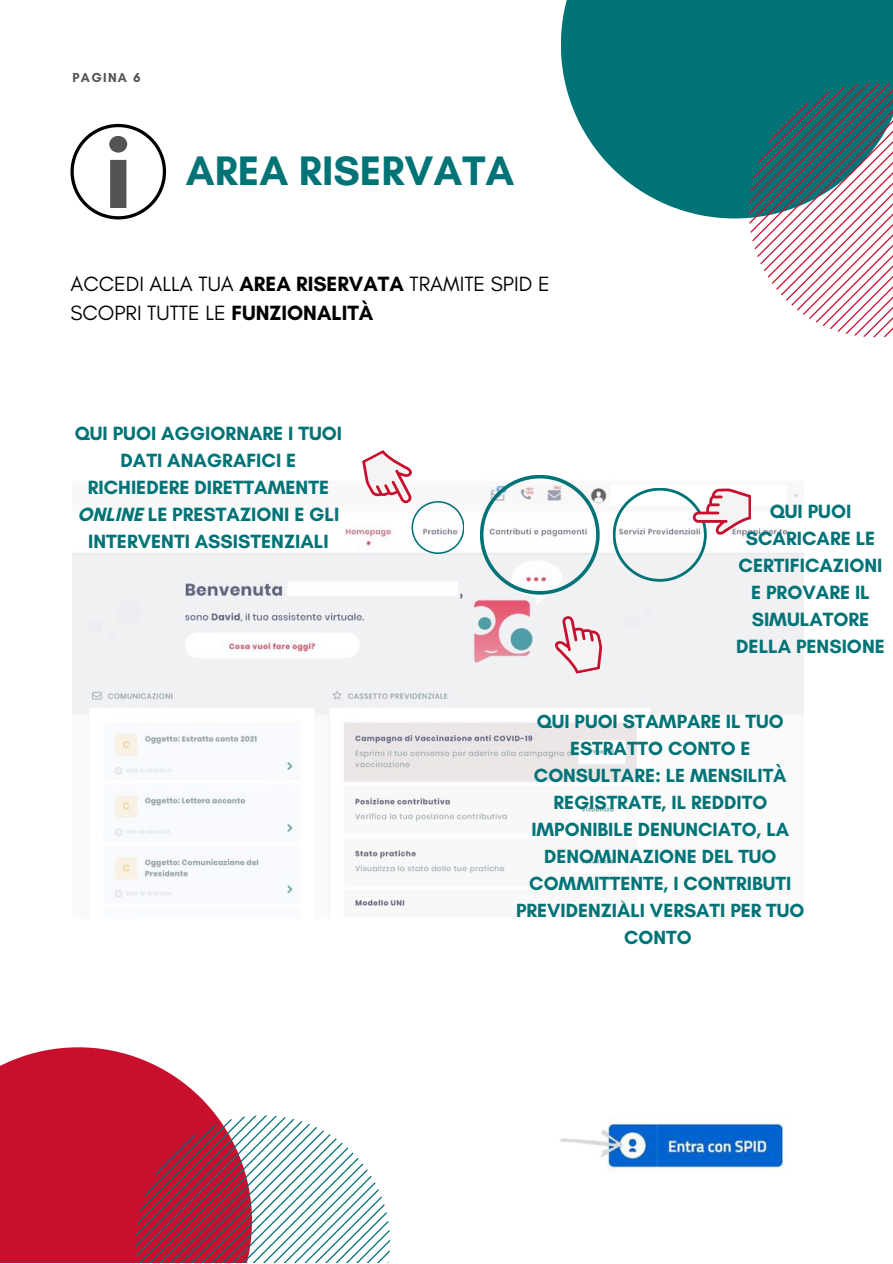
<style>
.page{position:relative;width:893px;height:1264px;background:#fff}
.page>*{position:absolute;margin:0;border:0;box-sizing:border-box;transform-origin:0 0}
.t1{font:700 42px "Glacial Indifference";color:#007377}
.t2{font:21px/29.2px "Glacial Indifference";color:#000}
.t3{font:700 19.5px/27px "Glacial Indifference";color:#007377;text-align:center}
.t4{font:700 19.35px/27px "Glacial Indifference";color:#007377;text-align:center}
.t5{font:700 13.2px "Glacial Indifference";letter-spacing:.1em;color:#545454}
.s1{font-weight:700}
</style>
<div class="page">
<div style="left:561px;top:0;width:331px;height:218px;background:#007377"></div>
<svg style="left:748px;top:83px;width:144px;height:254px"></svg>
<svg style="left:0;top:1047px;width:216px;height:215px;fill:#c8102e"></svg>
<svg style="left:136px;top:1115px;width:254px;height:147px"></svg>
<img style="left:72px;top:488px;width:731px;height:424px">
<svg style="left:362px;top:450px;width:102px;height:104px"></svg>
<svg style="left:612px;top:488px;width:139px;height:93px"></svg>
<svg style="left:480px;top:475px;width:119px;height:119px"></svg>
<svg style="left:554px;top:615px;width:48px;height:58px"></svg>
<img style="left:560px;top:1116px;width:227px;height:57px">
<div style="left:70px;top:124px;width:96px;height:95px;border:3px solid #000;border-radius:50%"></div>
<svg style="left:109px;top:136px;width:18px;height:72px"></svg>
<p class="t5" style="left:72px;top:69px;width:69px">PAGINA 6</p>
<h1 class="t1" style="left:186px;top:145px;width:330px">AREA RISERVATA</h1>
<p class="t2" style="left:70px;top:268px;width:480px">ACCEDI ALLA TUA <span class="s1">AREA RISERVATA</span> TRAMITE SPID E<br>SCOPRI TUTTE LE <span class="s1">FUNZIONALITÀ</span></p>
<p class="t3" style="left:75px;top:420px;width:269px">QUI PUOI AGGIORNARE I TUOI<br>DATI ANAGRAFICI E<br>RICHIEDERE DIRETTAMENTE<br>ONLINE LE PRESTAZIONI E GLI<br>INTERVENTI ASSISTENZIALI</p>
<p class="t3" style="left:736px;top:498px;width:150px">QUI PUOI<br>SCARICARE LE<br>CERTIFICAZIONI<br>E PROVARE IL<br>SIMULATORE<br>DELLA PENSIONE</p>
<p class="t4" style="left:516px;top:707px;width:290px">QUI PUOI STAMPARE IL TUO<br>ESTRATTO CONTO E<br>CONSULTARE: LE MENSILITÀ<br>REGISTRATE, IL REDDITO<br>IMPONIBILE DENUNCIATO, LA<br>DENOMINAZIONE DEL TUO<br>COMMITTENTE, I CONTRIBUTI<br>PREVIDENZIALI VERSATI PER TUO<br>CONTO</p>
</div>
